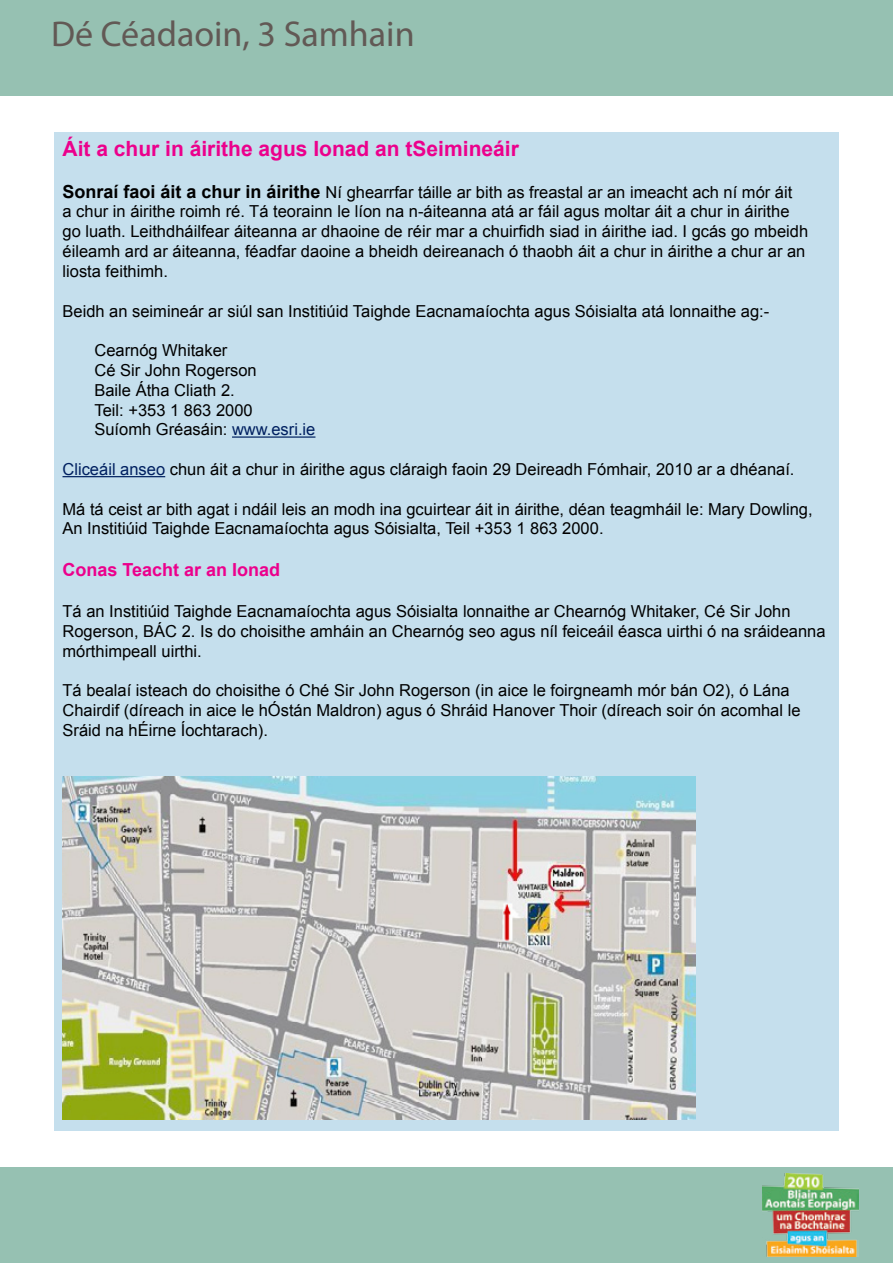
<style>
.page{position:relative;width:893px;height:1263px;background:#fff}
.page>*{position:absolute;margin:0;border:0;box-sizing:border-box;transform-origin:0 0}
.t1{font:36px "Myriad Pro";color:#625955}
.t2{font:700 21px "Arial";color:#ec008c}
.t3{font:700 18px "Arial";color:#ec008c}
.t4{font:16.5px/19.8px "Arial";color:#000}
.s1{font-weight:700;font-size:18px}
.s2{color:#002060}
</style>
<div class="page">
<div style="left:0;top:0;width:893px;height:96px;background:#96c1b2"></div>
<div style="left:0;top:1167px;width:893px;height:96px;background:#96c1b2"></div>
<img style="left:763px;top:1173px;width:96px;height:84px">
<div style="left:54px;top:132px;width:785px;height:998px;background:#c5dfed"></div>
<hr style="left:232px;top:436px;width:83px;height:2px;background:#002060">
<hr style="left:63px;top:476px;width:102px;height:1px;background:#002060">
<img style="left:63px;top:777px;width:633px;height:343px">
<h1 class="t1" style="left:51px;top:12px;width:365px">Dé Céadaoin, 3 Samhain</h1>
<p class="t2" style="left:63px;top:135px;width:458px">Áit a chur in áirithe agus Ionad an tSeimineáir</p>
<p class="t4" style="left:63px;top:182px;width:747px"><span class="s1">Sonraí faoi áit a chur in áirithe</span> Ní ghearrfar táille ar bith as freastal ar an imeacht ach ní mór áit<br>a chur in áirithe roimh ré. Tá teorainn le líon na n-áiteanna atá ar fáil agus moltar áit a chur in áirithe go luath. Leithdháilfear áiteanna ar dhaoine de réir mar a chuirfidh siad in áirithe iad. I gcás go mbeidh éileamh ard ar áiteanna, féadfar daoine a bheidh deireanach ó thaobh áit a chur in áirithe a chur ar an liosta feithimh.</p>
<p class="t4" style="left:63px;top:301px;width:708px">Beidh an seimineár ar siúl san Institiúid Taighde Eacnamaíochta agus Sóisialta atá lonnaithe ag:-</p>
<p class="t4" style="left:94px;top:341px;width:222px">Cearnóg Whitaker<br>Cé Sir John Rogerson<br>Baile Átha Cliath 2.<br>Teil: +353 1 863 2000<br>Suíomh Gréasáin: <span class="s2">www.esri.ie</span></p>
<p class="t4" style="left:63px;top:459px;width:733px"><span class="s2">Cliceáil anseo</span> chun áit a chur in áirithe agus cláraigh faoin 29 Deireadh Fómhair, 2010 ar a dhéanaí.</p>
<p class="t4" style="left:63px;top:499px;width:752px">Má tá ceist ar bith agat i ndáil leis an modh ina gcuirtear áit in áirithe, déan teagmháil le: Mary Dowling,<br>An Institiúid Taighde Eacnamaíochta agus Sóisialta, Teil +353 1 863 2000.</p>
<p class="t3" style="left:63px;top:557px;width:219px">Conas Teacht ar an Ionad</p>
<p class="t4" style="left:63px;top:602px;width:765px">Tá an Institiúid Taighde Eacnamaíochta agus Sóisialta lonnaithe ar Chearnóg Whitaker, Cé Sir John<br>Rogerson, BÁC 2. Is do choisithe amháin an Chearnóg seo agus níl feiceáil éasca uirthi ó na sráideanna mórthimpeall uirthi.</p>
<p class="t4" style="left:63px;top:681px;width:739px">Tá bealaí isteach do choisithe ó Ché Sir John Rogerson (in aice le foirgneamh mór bán O2), ó Lána<br>Chairdif (díreach in aice le hÓstán Maldron) agus ó Shráid Hanover Thoir (díreach soir ón acomhal le<br>Sráid na hÉirne Íochtarach).</p>
</div>
